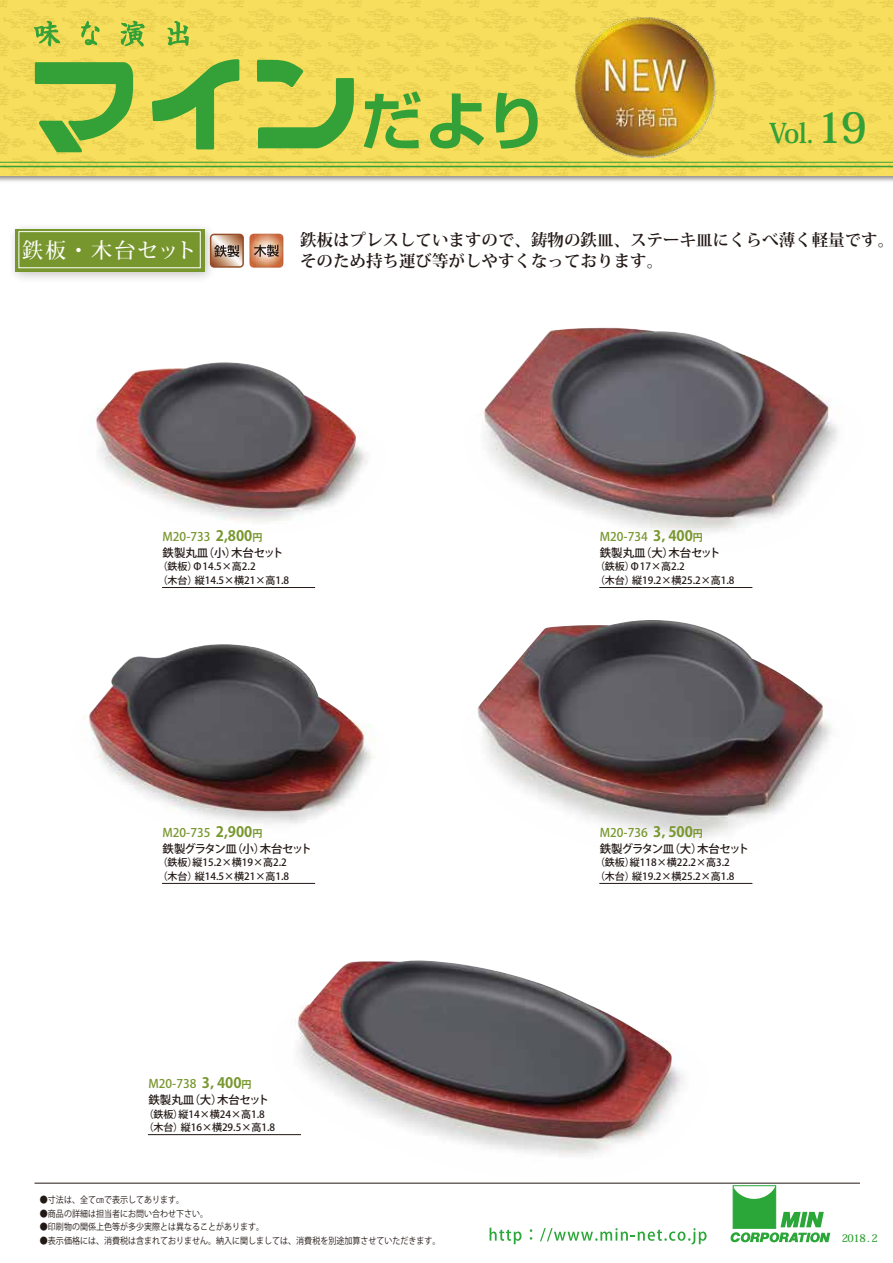
<style>
.page{position:relative;width:893px;height:1263px;background:#fff}
.page>*{position:absolute;margin:0;border:0;box-sizing:border-box;transform-origin:0 0}
.t1{font:700 27px "Koz Min Pro";color:#33a138}
.t2{font:500 21px "Koz Min Pro";letter-spacing:.09em;color:#fff}
.t3{font:700 16.5px "Koz Min Pro";color:#221815}
.t4{font:500 11.85px "Koz Go Pro";color:#78962e}
.t5{font:500 11.4px "Koz Go Pro";color:#221815}
.t6{font:500 11.4px "Koz Go Pro";letter-spacing:-.09em;color:#221815}
.t7{font:700 10.5px "Koz Min Pro";color:#33a138}
.t8{font:500 10.05px/13.5px "Koz Go Pro";color:#221815}
.t9{font:9px "Koz Go Pr 6 N";color:#221815;scale:.89 1}
.s1{font-size:42px}
.s2{font-weight:700;font-size:14.25px}
.s3{font-weight:700;font-size:10.05px}
</style>
<div class="page">
<div style="left:0;top:0;width:893px;height:176px;background:linear-gradient(to right,#f4db5a,#f4db5a)"></div>
<hr style="left:0;top:166px;width:893px;height:1px;background:#33a138">
<hr style="left:0;top:162px;width:893px;height:1px;background:#33a138">
<svg style="left:730px;top:1185px;width:100px;height:58px"></svg>
<svg style="left:490px;top:1228px;width:31px;height:16px"></svg>
<svg style="left:530px;top:1229px;width:2px;height:11px"></svg>
<svg style="left:540px;top:1228px;width:166px;height:16px"></svg>
<svg style="left:364px;top:91px;width:57px;height:58px;background:#a6c34c"></svg>
<svg style="left:430px;top:94px;width:54px;height:54px;background:#a5c34c"></svg>
<svg style="left:496px;top:93px;width:42px;height:56px;background:#9abf49"></svg>
<svg style="left:34px;top:21px;width:26px;height:28px"></svg>
<svg style="left:81px;top:20px;width:18px;height:25px"></svg>
<svg style="left:121px;top:20px;width:24px;height:26px"></svg>
<svg style="left:168px;top:21px;width:21px;height:27px"></svg>
<svg style="left:35px;top:62px;width:100px;height:90px;background:#96be49"></svg>
<svg style="left:257px;top:59px;width:97px;height:89px;background:#a5c34c"></svg>
<svg style="left:152px;top:59px;width:87px;height:90px;background:#abc44d"></svg>
<hr style="left:35px;top:1183px;width:825px;height:1px;background:#221815">
<img style="left:256px;top:1015px;width:464px;height:169px">
<img style="left:299px;top:960px;width:372px;height:177px">
<hr style="left:148px;top:1134px;width:153px;height:1px;background:#221815">
<img style="left:574px;top:16px;width:144px;height:144px">
<img style="left:13px;top:227px;width:206px;height:52px">
<div style="left:15px;top:229px;width:189px;height:43px;background:#78962e"></div>
<div style="left:19px;top:231px;width:181px;height:37px;border:1px solid #fff"></div>
<img style="left:249px;top:234px;width:34px;height:34px">
<svg style="left:254px;top:245px;width:25px;height:12px"></svg>
<svg style="left:210px;top:234px;width:34px;height:34px"></svg>
<img style="left:211px;top:235px;width:31px;height:31px">
<svg style="left:214px;top:245px;width:25px;height:12px"></svg>
<img style="left:91px;top:408px;width:276px;height:114px">
<img style="left:98px;top:362px;width:258px;height:144px">
<hr style="left:162px;top:587px;width:153px;height:1px;background:#221815">
<img style="left:484px;top:328px;width:344px;height:189px">
<hr style="left:599px;top:587px;width:153px;height:1px;background:#221815">
<img style="left:478px;top:620px;width:345px;height:195px">
<hr style="left:599px;top:883px;width:153px;height:1px;background:#221815">
<img style="left:84px;top:714px;width:291px;height:110px">
<img style="left:89px;top:644px;width:274px;height:165px">
<hr style="left:162px;top:883px;width:153px;height:1px;background:#221815">
<h2 class="t2" style="left:22px;top:235px;width:176px">鉄板・木台セット</h2>
<h1 class="t1" style="left:769px;top:113px;width:100px">Vol. <span class="s1">19</span></h1>
<h3 class="t3" style="left:300px;top:228px;width:595px">鉄板はプレスしていますので、鋳物の鉄皿、ステーキ皿にくらべ薄く軽量です。</h3>
<h3 class="t3" style="left:300px;top:249px;width:364px">そのため持ち運び等がしやすくなっております。</h3>
<p class="t4" style="left:163px;top:529px;width:101px">M20-733 <span class="s2">2,800</span><span class="s3">円</span></p>
<p class="t5" style="left:163px;top:545px;width:122px">鉄製丸皿（小）木台セット</p>
<p class="t8" style="left:158px;top:560px;width:133px">（鉄板）Φ14.5×高2.2<br>（木台）縦14.5×横21×高1.8</p>
<p class="t4" style="left:600px;top:529px;width:105px">M20-734 <span class="s2">3，400</span><span class="s3">円</span></p>
<p class="t5" style="left:600px;top:545px;width:122px">鉄製丸皿（大）木台セット</p>
<p class="t8" style="left:595px;top:560px;width:141px">（鉄板）Φ17×高2.2<br>（木台）縦19.2×横25.2×高1.8</p>
<p class="t4" style="left:163px;top:825px;width:101px">M20-735 <span class="s2">2,900</span><span class="s3">円</span></p>
<p class="t6" style="left:163px;top:841px;width:151px">鉄製グラタン皿（小）木台セット</p>
<p class="t8" style="left:158px;top:856px;width:133px">（鉄板）縦15.2×横19×高2.2（木台）縦14.5×横21×高1.8</p>
<p class="t4" style="left:148px;top:1076px;width:105px">M20-738 <span class="s2">3，400</span><span class="s3">円</span></p>
<p class="t5" style="left:148px;top:1092px;width:122px">鉄製丸皿（大）木台セット</p>
<p class="t8" style="left:144px;top:1107px;width:133px">（鉄板）縦14×横24×高1.8（木台）縦16×横29.5×高1.8</p>
<p class="t4" style="left:600px;top:825px;width:105px">M20-736 <span class="s2">3，500</span><span class="s3">円</span></p>
<p class="t6" style="left:600px;top:841px;width:151px">鉄製グラタン皿（大）木台セット</p>
<p class="t8" style="left:595px;top:856px;width:141px">（鉄板）縦118×横22.2×高3.2（木台）縦19.2×横25.2×高1.8</p>
<p class="t9" style="left:40px;top:1195px;width:164px">●寸法は、全て㎝で表示してあります。</p>
<p class="t9" style="left:40px;top:1208px;width:190px">●商品の詳細は担当者にお問い合わせ下さい。</p>
<p class="t9" style="left:40px;top:1222px;width:254px">●印刷物の関係上色等が多少実際とは異なることがあります。</p>
<p class="t9" style="left:40px;top:1235px;width:452px">●表示価格には、消費税は含まれておりません。納入に関しましては、消費税を別途加算させていただきます。</p>
<p class="t7" style="left:842px;top:1230px;width:38px">2018 . 2</p>
</div>
